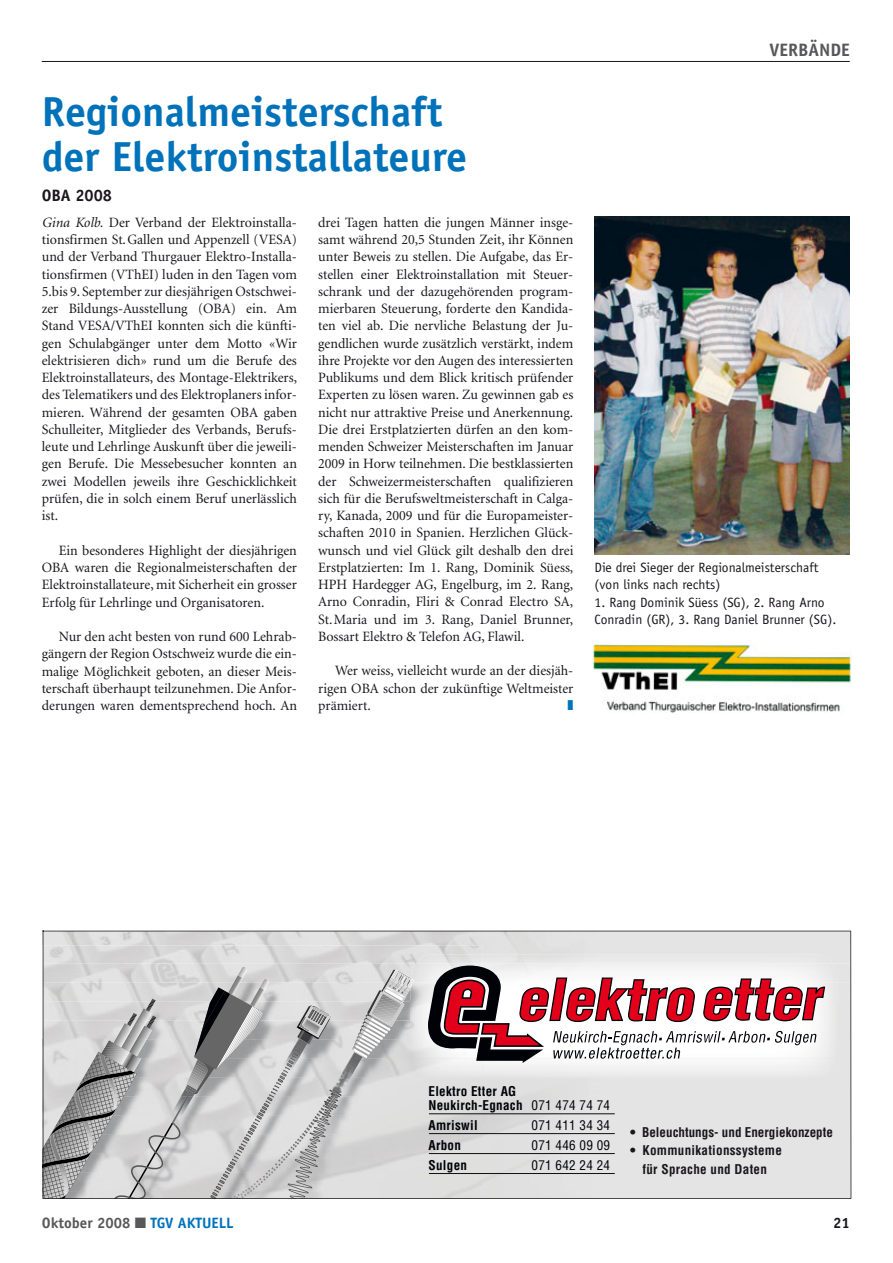
<style>
.page{position:relative;width:893px;height:1263px;background:#fff}
.page>*{position:absolute;margin:0;border:0;box-sizing:border-box;transform-origin:0 0}
.t1{font:700 42px/45px "Officina Sans";color:#0072ba}
.t2{font:700 18px "Officina Sans";color:#58585a}
.t3{font:700 16.5px "Officina Sans";color:#1a171c}
.t4{font:700 15px "Officina Sans";color:#58585a}
.t5{font:700 15px "Officina Sans";color:#1a171c}
.t6{font:14.25px/17.2px "Minion";color:#1a171c;text-align:justify}
.t7{font:13.5px/17.2px "Officina Sans";color:#1a171c}
.t8{font:13.05px/14.1px "Helvetica Condensed Bold+SMYSZW";letter-spacing:.02em;color:#000208}
.t9{font:13.05px/18.3px "Helvetica Condensed Bold+SMYSZW";letter-spacing:.02em;color:#1a171c;text-align:center}
.t10{font:13.05px "Helvetica Condensed Bold+SMYSZW";color:#1a171c}
.t11{font:13.05px "Helvetica Condensed+BYWWYV";letter-spacing:.02em;color:#000208}
.s1{font-style:italic}
.s2{font-family:"Helvetica Condensed+BYWWYV"}
.s3{color:#0072ba}
</style>
<div class="page">
<hr style="left:42px;top:61px;width:808px;height:1px;background:#1a171c">
<img style="left:595px;top:217px;width:255px;height:338px">
<img style="left:593px;top:644px;width:259px;height:69px">
<svg style="left:42px;top:930px;width:809px;height:269px;background:#dbdbdb"></svg>
<img style="left:415px;top:954px;width:417px;height:10px">
<img style="left:410px;top:964px;width:428px;height:114px">
<img style="left:423px;top:1078px;width:401px;height:1px">
<svg style="left:43px;top:966px;width:372px;height:233px;background:#c2c2c3"></svg>
<svg style="left:427px;top:957px;width:398px;height:106px"></svg>
<img style="left:332px;top:1052px;width:31px;height:42px">
<h1 class="t1" style="left:42px;top:93px;width:427px">Regionalmeisterschaft der Elektroinstallateure</h1>
<p class="t3" style="left:42px;top:189px;width:72px">OBA 2008</p>
<p class="t6" style="left:42px;top:215px;width:257px"><span class="s1">Gina Kolb.</span> Der Verband der Elektroinstalla&shy;tionsfirmen St.Gallen und Appenzell (VESA) und der Verband Thurgauer Elektro-Installa&shy;tionsfirmen (VThEI) luden in den Tagen vom 5.bis 9. September zur diesjährigen Ostschwei&shy;zer Bildungs-Ausstellung (OBA) ein. Am Stand VESA/VThEI konnten sich die künfti&shy;gen Schulabgänger unter dem Motto «Wir elektrisieren dich» rund um die Berufe des Elektroinstallateurs, des Montage-Elektrikers, des Telematikers und des Elektroplaners infor&shy;mieren. Während der gesamten OBA gaben Schulleiter, Mitglieder des Verbands, Berufs&shy;leute und Lehrlinge Auskunft über die jeweili&shy;gen Berufe. Die Messebesucher konnten an zwei Modellen jeweils ihre Geschicklichkeit prüfen, die in solch einem Beruf unerlässlich ist.</p>
<p class="t6" style="left:42px;top:543px;width:257px;text-indent:17px">Ein besonderes Highlight der diesjährigen OBA waren die Regionalmeisterschaften der Elektroinstallateure, mit Sicherheit ein grosser Erfolg für Lehrlinge und Organisatoren.</p>
<p class="t6" style="left:42px;top:629px;width:257px;text-indent:17px">Nur den acht besten von rund 600 Lehrab&shy;gängern der Region Ostschweiz wurde die ein&shy;malige Möglichkeit geboten, an dieser Meis&shy;terschaft überhaupt teilzunehmen. Die Anfor&shy;derungen waren dementsprechend hoch. An</p>
<p class="t6" style="left:318px;top:215px;width:257px">drei Tagen hatten die jungen Männer insge&shy;samt während 20,5 Stunden Zeit, ihr Können unter Beweis zu stellen. Die Aufgabe, das Er&shy;stellen einer Elektroinstallation mit Steuer&shy;schrank und der dazugehörenden program&shy;mierbaren Steuerung, forderte den Kandida&shy;ten viel ab. Die nervliche Belastung der Ju&shy;gendlichen wurde zusätzlich verstärkt, indem ihre Projekte vor den Augen des interessierten Publikums und dem Blick kritisch prüfender Experten zu lösen waren. Zu gewinnen gab es nicht nur attraktive Preise und Anerkennung.<br>Die drei Erstplatzierten dürfen an den kom&shy;menden Schweizer Meisterschaften im Januar 2009 in Horw teilnehmen. Die bestklassierten der Schweizermeisterschaften qualifizieren sich für die Berufsweltmeisterschaft in Calga&shy;ry, Kanada, 2009 und für die Europameister&shy;schaften 2010 in Spanien. Herzlichen Glück&shy;wunsch und viel Glück gilt deshalb den drei Erstplatzierten: Im 1. Rang, Dominik Süess, HPH Hardegger AG, Engelburg, im 2. Rang, Arno Conradin, Fliri &amp; Conrad Electro SA, St.Maria und im 3. Rang, Daniel Brunner, Bossart Elektro &amp; Telefon AG, Flawil.</p>
<p class="t6" style="left:318px;top:663px;width:257px;text-indent:17px">Wer weiss, vielleicht wurde an der diesjäh&shy;rigen OBA schon der zukünftige Weltmeister prämiert.</p>
<p class="t2" style="left:769px;top:43px;width:82px">VERBÄNDE</p>
<p class="t7" style="left:595px;top:560px;width:225px">Die drei Sieger der Regionalmeisterschaft (von links nach rechts)</p>
<p class="t7" style="left:595px;top:594px;width:243px">1. Rang Dominik Süess (SG), 2. Rang Arno<br>Conradin (GR), 3. Rang Daniel Brunner (SG).</p>
<p class="t8" style="left:429px;top:1085px;width:183px">Elektro Etter AG<br>Neukirch-Egnach <span class="s2">071 474 74 74</span></p>
<p class="t8" style="left:429px;top:1119px;width:51px">Amriswil</p>
<p class="t11" style="left:532px;top:1117px;width:80px">071 411 34 34</p>
<p class="t8" style="left:429px;top:1139px;width:34px">Arbon</p>
<p class="t11" style="left:532px;top:1137px;width:80px">071 446 09 09</p>
<p class="t8" style="left:429px;top:1159px;width:40px">Sulgen</p>
<p class="t11" style="left:532px;top:1157px;width:80px">071 642 24 24</p>
<p class="t10" style="left:630px;top:1127px;width:204px">• Beleuchtungs- und Energiekonzepte</p>
<p class="t9" style="left:630px;top:1142px;width:153px">• Kommunikationssysteme für Sprache und Daten</p>
<p class="t4" style="left:42px;top:1217px;width:193px">Oktober 2008 ■ <span class="s3">TGV AKTUELL</span></p>
<p class="t5" style="left:833px;top:1217px;width:18px">21</p>
</div>
